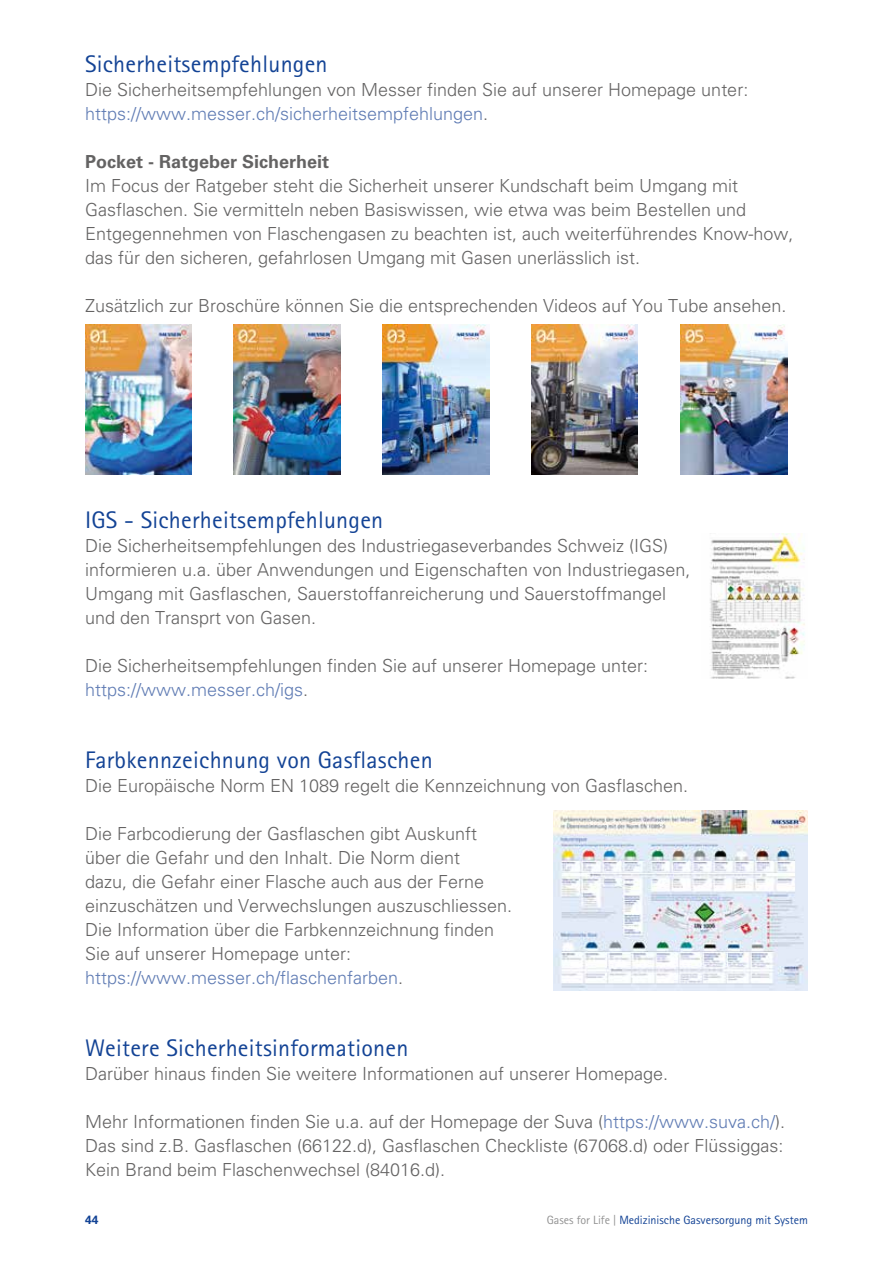
<style>
.page{position:relative;width:893px;height:1263px;background:#fff}
.page>*{position:absolute;margin:0;border:0;box-sizing:border-box;transform-origin:0 0}
.t1{font:24px "Rotis Sans Serif";letter-spacing:.01em;color:#134395}
.t2{font:300 18px/24px "Univers LTCE";color:#646363}
.t3{font:700 18px "Univers LTCE";color:#646363}
.t4{font:12px "Rotis Sans Serif";color:#134395}
.t5{font:700 12px "Univers LTCE";color:#134395}
.s1{color:#607cb4}
.s2{color:#929292}
</style>
<div class="page">
<img style="left:85px;top:324px;width:106px;height:151px">
<img style="left:383px;top:324px;width:106px;height:151px">
<img style="left:531px;top:324px;width:107px;height:151px">
<img style="left:681px;top:324px;width:106px;height:151px">
<img style="left:234px;top:324px;width:106px;height:151px">
<img style="left:710px;top:533px;width:95px;height:145px">
<img style="left:554px;top:810px;width:254px;height:180px">
<h1 class="t1" style="left:85px;top:50px;width:244px">Sicherheitsempfehlungen</h1>
<p class="t2" style="left:85px;top:78px;width:665px">Die Sicherheitsempfehlungen von Messer finden Sie auf unserer Homepage unter: <span class="s1">https://www.messer.ch/sicherheitsempfehlungen</span>.</p>
<p class="t3" style="left:85px;top:151px;width:246px">Pocket - Ratgeber Sicherheit</p>
<p class="t2" style="left:85px;top:174px;width:710px">Im Focus der Ratgeber steht die Sicherheit unserer Kundschaft beim Umgang mit Gasflaschen. Sie vermitteln neben Basiswissen, wie etwa was beim Bestellen und Entgegennehmen von Flaschengasen zu beachten ist, auch weiterführendes Know-how, das für den sicheren, gefahrlosen Umgang mit Gasen unerlässlich ist.</p>
<p class="t2" style="left:85px;top:294px;width:703px">Zusätzlich zur Broschüre können Sie die entsprechenden Videos auf You Tube ansehen.</p>
<h1 class="t1" style="left:85px;top:506px;width:300px">IGS - Sicherheitsempfehlungen</h1>
<p class="t2" style="left:85px;top:534px;width:607px">Die Sicherheitsempfehlungen des Industriegaseverbandes Schweiz (IGS) informieren u.a. über Anwendungen und Eigenschaften von Industriegasen, Umgang mit Gasflaschen, Sauerstoffanreicherung und Sauerstoffmangel und den Transprt von Gasen.</p>
<p class="t2" style="left:85px;top:654px;width:565px">Die Sicherheitsempfehlungen finden Sie auf unserer Homepage unter: <span class="s1">https://www.messer.ch/igs</span>.</p>
<h1 class="t1" style="left:85px;top:746px;width:349px">Farbkennzeichnung von Gasflaschen</h1>
<p class="t2" style="left:85px;top:774px;width:605px">Die Europäische Norm EN 1089 regelt die Kennzeichnung von Gasflaschen.</p>
<p class="t2" style="left:85px;top:822px;width:429px">Die Farbcodierung der Gasflaschen gibt Auskunft über die Gefahr und den Inhalt. Die Norm dient<br>dazu, die Gefahr einer Flasche auch aus der Ferne einzuschätzen und Verwechslungen auszuschliessen.<br>Die Information über die Farbkennzeichnung finden Sie auf unserer Homepage unter: <span class="s1">https://www.messer.ch/flaschenfarben</span>.</p>
<h1 class="t1" style="left:85px;top:1034px;width:325px">Weitere Sicherheitsinformationen</h1>
<p class="t2" style="left:85px;top:1062px;width:585px">Darüber hinaus finden Sie weitere Informationen auf unserer Homepage.</p>
<p class="t2" style="left:85px;top:1110px;width:702px;text-align:justify">Mehr Informationen finden Sie u.a. auf der Homepage der Suva (<span class="s1">https://www.suva.ch/</span>).<br>Das sind z.B. Gasflaschen (66122.d), Gasflaschen Checkliste (67068.d) oder Flüssiggas:<br>Kein Brand beim Flaschenwechsel (84016.d).</p>
<p class="t5" style="left:85px;top:1213px;width:15px">44</p>
<p class="t4" style="left:547px;top:1213px;width:263px"><span class="s2">Gases for Life |</span> Medizinische Gasversorgung mit System</p>
</div>
